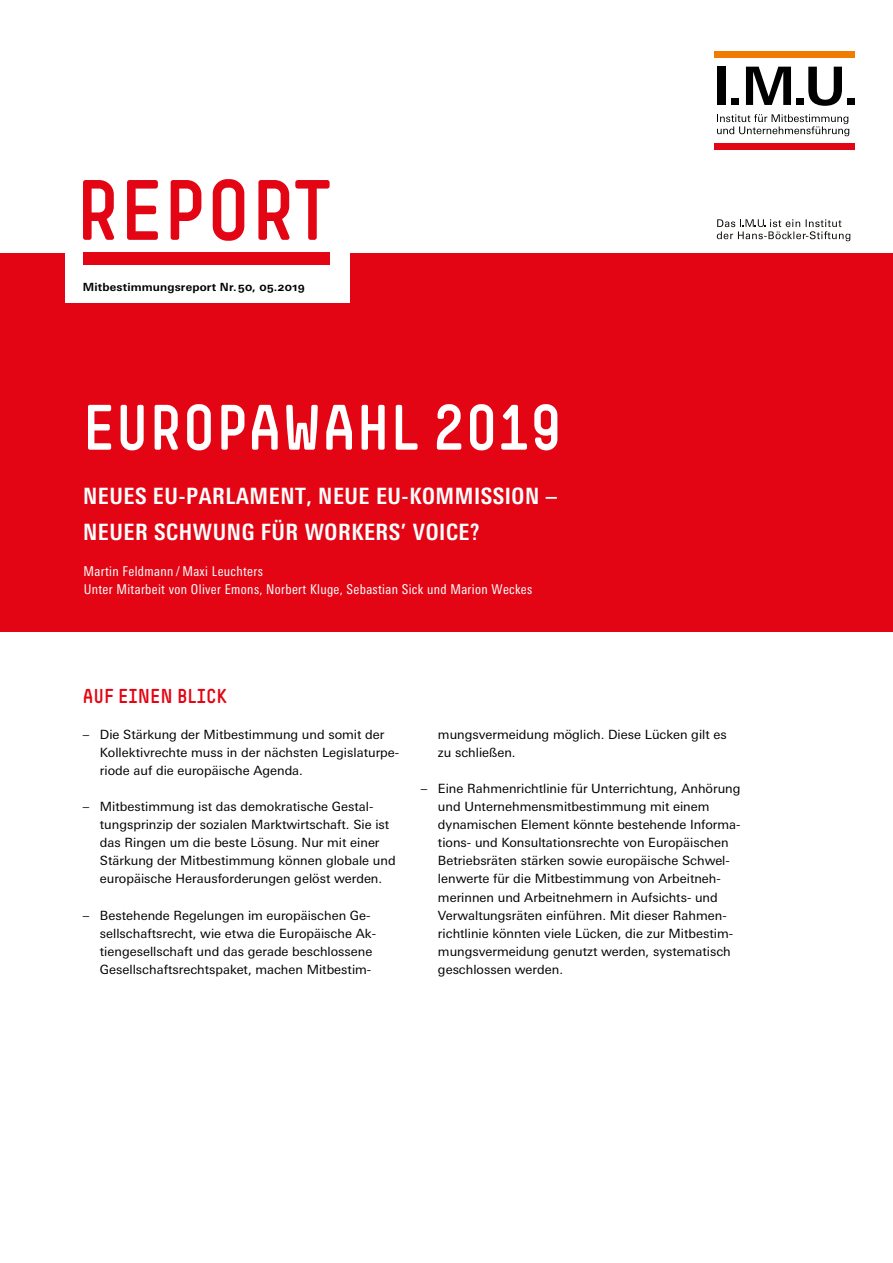
<style>
.page{position:relative;width:893px;height:1263px;background:#fff}
.page>*{position:absolute;margin:0;border:0;box-sizing:border-box;transform-origin:0 0}
.t1{font:84px "Simple HBS";color:#e30513}
.Autoren___Titel{font:63px "Simple HBS";color:#fff}
.Subheadline___Titel{font:700 condensed 22.5px/36.2px "Univers Next Pro";letter-spacing:.025em;color:#fff}
.Headline_Auf_Einen_B{font:19.8px "Simple HBS";color:#e30513}
.Autoren___Titel-2{font:condensed 13.5px "Univers Next Pro";letter-spacing:.025em;color:#fff}
.t2{font:12.75px/18px "Univers Next Pro";color:#000}
.Nummer__Datum{font:700 11.25px "Univers Next Pro";letter-spacing:.015em;color:#000}
</style>
<div class="page">
<div style="left:0;top:253px;width:893px;height:378px;background:#e30513"></div>
<div style="left:65px;top:250px;width:285px;height:53px;background:#fff"></div>
<div style="left:83px;top:253px;width:247px;height:12px;background:#e30513"></div>
<div style="left:714px;top:51px;width:141px;height:6px;background:#ef7c00"></div>
<div style="left:714px;top:143px;width:141px;height:7px;background:#e30513"></div>
<svg style="left:717px;top:114px;width:132px;height:22px"></svg>
<svg style="left:808px;top:67px;width:34px;height:39px"></svg>
<div style="left:847px;top:98px;width:7px;height:7px;background:#000"></div>
<div style="left:717px;top:67px;width:9px;height:38px;background:#000"></div>
<div style="left:731px;top:98px;width:7px;height:7px;background:#000"></div>
<svg style="left:746px;top:67px;width:45px;height:38px"></svg>
<div style="left:796px;top:98px;width:7px;height:7px;background:#000"></div>
<svg style="left:717px;top:219px;width:133px;height:22px"></svg>
<p class="t1" style="left:76px;top:163px;width:256px">REPORT</p>
<p class="Nummer__Datum" style="left:83px;top:280px;width:223px">Mitbestimmungsreport Nr.50, 05.2019</p>
<p class="Autoren___Titel" style="left:82px;top:392px;width:481px">EUROPAWAHL 2019</p>
<p class="Subheadline___Titel" style="left:83px;top:478px;width:475px">NEUES EU-PARLAMENT, NEUE EU-KOMMISSION –<br>NEUER SCHWUNG FÜR WORKERS’ VOICE?</p>
<p class="Autoren___Titel-2" style="left:84px;top:563px;width:181px">Martin Feldmann / Maxi Leuchters</p>
<p class="Autoren___Titel-2" style="left:84px;top:582px;width:450px">Unter Mitarbeit von Oliver Emons, Norbert Kluge, Sebastian Sick und Marion Weckes</p>
<p class="Headline_Auf_Einen_B" style="left:83px;top:684px;width:146px">AUF EINEN BLICK</p>
<p class="t2" style="left:100px;top:725px;width:301px;text-indent:-17px">– Die Stärkung der Mitbestimmung und somit der<br>Kollektivrechte muss in der nächsten Legislaturpe&shy;riode auf die europäische Agenda.</p>
<p class="t2" style="left:100px;top:798px;width:297px;text-indent:-17px">– Mitbestimmung ist das demokratische Gestal&shy;tungsprinzip der sozialen Marktwirtschaft. Sie ist das Ringen um die beste Lösung. Nur mit einer Stärkung der Mitbestimmung können globale und europäische Herausforderungen gelöst werden.</p>
<p class="t2" style="left:100px;top:906px;width:278px;text-indent:-17px">– Bestehende Regelungen im europäischen Ge&shy;sellschaftsrecht, wie etwa die Europäische Ak&shy;tiengesellschaft und das gerade beschlossene Gesellschaftsrechtspaket, machen Mitbestim-</p>
<p class="t2" style="left:438px;top:725px;width:290px">mungsvermeidung möglich. Diese Lücken gilt es zu schließen.</p>
<p class="t2" style="left:438px;top:779px;width:304px;text-indent:-17px">– Eine Rahmenrichtlinie für Unterrichtung, Anhörung und Unternehmensmitbestimmung mit einem dynamischen Element könnte bestehende Informa&shy;tions- und Konsultationsrechte von Europäischen Betriebsräten stärken sowie europäische Schwel&shy;lenwerte für die Mitbestimmung von Arbeitneh&shy;merinnen und Arbeitnehmern in Aufsichts- und Verwaltungsräten einführen. Mit dieser Rahmen&shy;richtlinie könnten viele Lücken, die zur Mitbestim&shy;mungsvermeidung genutzt werden, systematisch geschlossen werden.</p>
</div>
